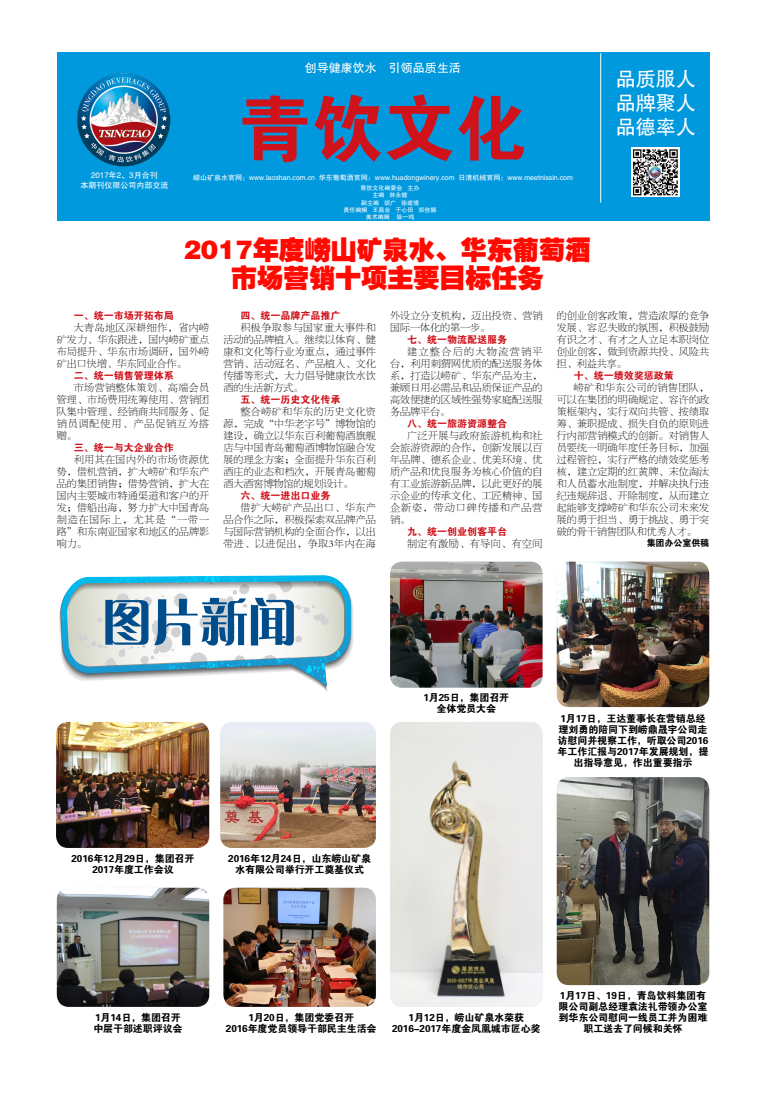
<style>
.page{position:relative;width:766px;height:1095px;background:#fff}
.page>*{position:absolute;margin:0;border:0;box-sizing:border-box;transform-origin:0 0}
.t1{font:72px "FZDHTJW GB1 0";color:#d0121b}
.t2{font:26px/28px "FZCCHJW GB1 0";color:#ff0900;text-align:center}
.t3{font:20px/24px "FZHTJW GB1 0";color:#fff}
.t4{font:12px "FZHTJW GB1 0";color:#fff}
.t5{font:10px/12px "FZBSJW GB1 0";letter-spacing:.015em;color:#000;text-align:justify}
.t6{font:10px/11px "FZDHTJW GB1 0";letter-spacing:-.01em;color:#000;text-align:center}
.t7{font:10px "FZDHTJW GB1 0";color:#d0121b}
.t8{font:10px "FZBSJW GB1 0";letter-spacing:.045em;color:#000}
.t9{font:9px "FZDHTJW GB1 0";letter-spacing:-.01em;color:#000}
.t10{font:8px/9.6px "FZHTJW GB1 0";color:#fff;text-align:center}
.t11{font:7px "FZHTJW GB1 0";color:#fff}
.t12{font:6px/7.2px "FZHTJW GB1 0";color:#fff;text-align:center}
</style>
<div class="page">
<img style="left:59px;top:575px;width:294px;height:117px">
<img style="left:56px;top:722px;width:153px;height:125px">
<img style="left:223px;top:887px;width:153px;height:119px">
<div style="left:220px;top:721px;width:156px;height:126px;background:#e9ebf6;border-radius:12px"></div>
<img style="left:220px;top:735px;width:156px;height:112px">
<img style="left:390px;top:561px;width:152px;height:126px">
<img style="left:57px;top:887px;width:152px;height:119px">
<div style="left:57px;top:52px;width:652px;height:169px;background:#0099de"></div>
<img style="left:77px;top:73px;width:94px;height:94px">
<hr style="left:600px;top:53px;width:1px;height:149px;background:#fff">
<img style="left:631px;top:148px;width:48px;height:48px">
<img style="left:390px;top:722px;width:152px;height:284px">
<img style="left:556px;top:561px;width:153px;height:146px">
<img style="left:556px;top:777px;width:153px;height:207px">
<p class="t10" style="left:80px;top:171px;width:89px">2017年2、3月合刊<br>本期刊仅限公司内部交流</p>
<p class="t4" style="left:305px;top:61px;width:157px">创导健康饮水　引领品质生活</p>
<h1 class="t1" style="left:239px;top:89px;width:290px">青饮文化</h1>
<p class="t11" style="left:193px;top:174px;width:381px">崂山矿泉水官网：www.laoshan.com.cn 华东葡萄酒官网：www.huadongwinery.com 日清机械官网：www.meetnissin.com</p>
<p class="t12" style="left:343px;top:185px;width:94px">青饮文化编委会 主办<br>主编 林永健<br>副主编 胡广 徐建博<br>责任编辑 王昌业 于心田 郑佳娜美术编辑 徐一鸣</p>
<h3 class="t3" style="left:615px;top:67px;width:81px">品质服人品牌聚人</h3>
<h3 class="t3" style="left:615px;top:115px;width:81px">品德率人</h3>
<h2 class="t2" style="left:183px;top:235px;width:409px">2017年度崂山矿泉水、华东葡萄酒市场营销十项主要目标任务</h2>
<p class="t7" style="left:240px;top:310px;width:101px">四、统一品牌产品推广</p>
<p class="t5" style="left:223px;top:322px;width:154px;text-indent:17px">积极争取参与国家重大事件和活动的品牌植入。继续以体育、健康和文化等行业为重点，通过事件营销、活动冠名、产品植入、文化传播等形式，大力倡导健康饮水饮酒的生活新方式。</p>
<p class="t7" style="left:240px;top:394px;width:101px">五、统一历史文化传承</p>
<p class="t5" style="left:223px;top:406px;width:154px;text-indent:17px">整合崂矿和华东的历史文化资源，完成“中华老字号”博物馆的建设，确立以华东百利葡萄酒旗舰店与中国青岛葡萄酒博物馆融合发展的理念方案；全面提升华东百利酒庄的业态和档次，开展青岛葡萄酒大酒窖博物馆的规划设计。</p>
<p class="t7" style="left:240px;top:490px;width:91px">六、统一进出口业务</p>
<p class="t5" style="left:223px;top:502px;width:154px;text-indent:17px">借扩大崂矿产品出口、华东产品合作之际，积极探索双品牌产品与国际营销机构的全面合作，以出带进、以进促出，争取3年内在海</p>
<p class="t5" style="left:390px;top:309px;width:154px">外设立分支机构，迈出投资、营销国际一体化的第一步。</p>
<p class="t7" style="left:407px;top:334px;width:101px">七、统一物流配送服务</p>
<p class="t5" style="left:390px;top:345px;width:154px;text-indent:17px">建立整合后的大物流营销平台，利用刺猬网优质的配送服务体系，打造以崂矿、华东产品为主，兼顾日用必需品和品质保证产品的高效便捷的区域性强势家庭配送服务品牌平台。</p>
<p class="t7" style="left:407px;top:418px;width:101px">八、统一旅游资源整合</p>
<p class="t5" style="left:390px;top:429px;width:154px;text-indent:17px">广泛开展与政府旅游机构和社会旅游资源的合作，创新发展以百年品牌、德系企业、优美环境、优质产品和优良服务为核心价值的自有工业旅游新品牌，以此更好的展示企业的传承文化、工匠精神、国企新姿，带动口碑传播和产品营销。</p>
<p class="t7" style="left:407px;top:526px;width:101px">九、统一创业创客平台</p>
<p class="t8" style="left:407px;top:538px;width:137px">制定有激励、有导向、有空间</p>
<p class="t5" style="left:556px;top:309px;width:154px">的创业创客政策，营造浓厚的竞争发展、容忍失败的氛围，积极鼓励有识之才、有才之人立足本职岗位创业创客，做到资源共投、风险共担、利益共享。</p>
<p class="t7" style="left:573px;top:370px;width:101px">十、统一绩效奖惩政策</p>
<p class="t5" style="left:556px;top:381px;width:154px;text-indent:17px">崂矿和华东公司的销售团队，可以在集团的明确规定、容许的政策框架内，实行双向共管、按绩取筹、兼职提成、损失自负的原则进行内部营销模式的创新。对销售人员要统一明确年度任务目标，加强过程管控，实行严格的绩效奖惩考核，建立定期的红黄牌、末位淘汰和人员蓄水池制度，并解决执行违纪违规辞退、开除制度，从而建立起能够支撑崂矿和华东公司未来发展的勇于担当、勇于挑战、勇于突破的骨干销售团队和优秀人才。</p>
<p class="t9" style="left:646px;top:537px;width:64px">集团办公室供稿</p>
<p class="t7" style="left:74px;top:310px;width:102px">一、统一市场开拓布局</p>
<p class="t5" style="left:57px;top:322px;width:154px;text-indent:17px">大青岛地区深耕细作，省内崂矿发力、华东跟进，国内崂矿重点布局提升、华东市场调研，国外崂矿出口快增、华东同业合作。</p>
<p class="t7" style="left:74px;top:370px;width:102px">二、统一销售管理体系</p>
<p class="t5" style="left:57px;top:382px;width:154px;text-indent:17px">市场营销整体策划、高端会员管理、市场费用统筹使用、营销团队集中管理、经销商共同服务、促销员调配使用、产品促销互为搭赠。</p>
<p class="t7" style="left:74px;top:442px;width:102px">三、统一与大企业合作</p>
<p class="t5" style="left:57px;top:454px;width:154px;text-indent:17px">利用其在国内外的市场资源优势，借机营销，扩大崂矿和华东产品的集团销售；借势营销，扩大在国内主要城市特通渠道和客户的开发；借船出海，努力扩大中国青岛制造在国际上，尤其是“一带一路”和东南亚国家和地区的品牌影响力。</p>
<p class="t6" style="left:71px;top:853px;width:124px">2016年12月29日，集团召开<br>2017年度工作会议</p>
<p class="t6" style="left:228px;top:853px;width:144px">2016年12月24日，山东崂山矿泉水有限公司举行开工奠基仪式</p>
<p class="t6" style="left:423px;top:692px;width:87px">1月25日，集团召开全体党员大会</p>
<p class="t6" style="left:557px;top:713px;width:152px">1月17日，王达董事长在营销总经理刘勇的陪同下到崂鼎晟宇公司走访慰问并视察工作，听取公司2016年工作汇报与2017年发展规划，提出指导意见，作出重要指示</p>
<p class="t6" style="left:93px;top:1012px;width:91px;text-align:left">1月14日，集团召开中层干部述职评议会</p>
<p class="t6" style="left:226px;top:1012px;width:152px">1月20日，集团党委召开<br>2016年度党员领导干部民主生活会</p>
<p class="t6" style="left:392px;top:1012px;width:150px">1月12日，崂山矿泉水荣获<br>2016-2017年度金凤凰城市匠心奖</p>
<p class="t6" style="left:558px;top:990px;width:150px">1月17日、19日，青岛饮料集团有限公司副总经理袁法礼带领办公室到华东公司慰问一线员工并为困难职工送去了问候和关怀</p>
</div>
